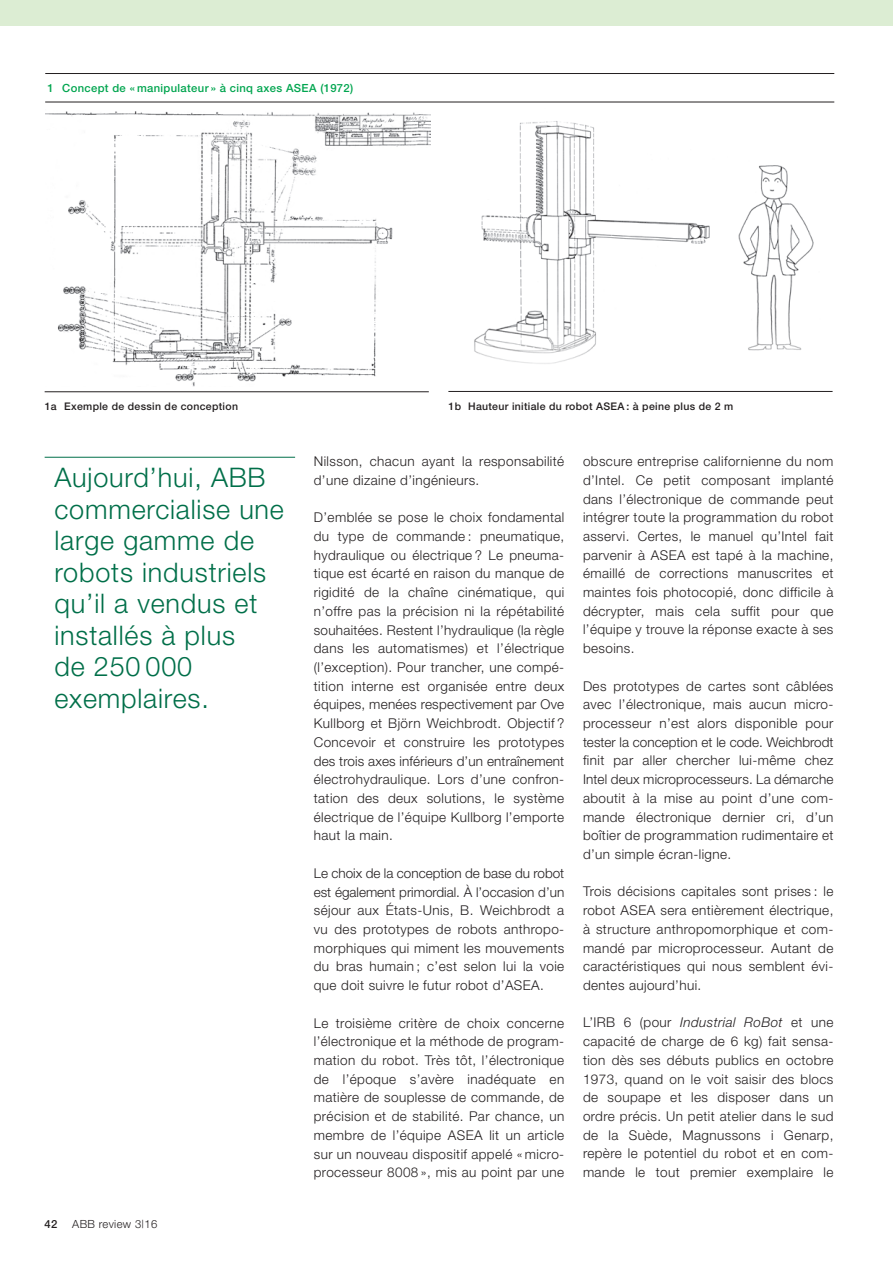
<style>
.page{position:relative;width:893px;height:1263px;background:#fff}
.page>*{position:absolute;margin:0;border:0;box-sizing:border-box;transform-origin:0 0}
.t1{font:300 27px/31.5px "Helvetica Neue";letter-spacing:.03em;color:#006f49}
.t2{font:300 13.5px/18.8px "Helvetica Neue";letter-spacing:.03em;color:#231f20;text-align:justify}
.t3{font:500 11.25px "Helvetica Neue";letter-spacing:.03em;color:#00a54f}
.t4{font:300 11.25px "Helvetica Neue";letter-spacing:.03em;color:#231f20}
.t5{font:500 11.25px "Helvetica Neue";color:#231f20}
.t6{font:500 10.5px "Helvetica Neue";letter-spacing:.03em;color:#231f20}
.s1{font-style:italic}
</style>
<div class="page">
<hr style="left:45px;top:457px;width:250px;height:1px;background:#006f49">
<div style="left:0;top:0;width:893px;height:26px;background:#dcedd3"></div>
<img style="left:45px;top:111px;width:385px;height:275px">
<img style="left:449px;top:101px;width:384px;height:263px">
<hr style="left:45px;top:73px;width:789px;height:1px;background:#231f20">
<hr style="left:45px;top:102px;width:789px;height:1px;background:#231f20">
<hr style="left:45px;top:391px;width:384px;height:1px;background:#231f20">
<hr style="left:448px;top:391px;width:385px;height:1px;background:#231f20">
<p class="t3" style="left:47px;top:81px;width:307px">1 Concept de « manipulateur » à cinq axes ASEA (1972)</p>
<p class="t6" style="left:45px;top:400px;width:195px">1a Exemple de dessin de conception</p>
<p class="t6" style="left:449px;top:400px;width:286px">1b Hauteur initiale du robot ASEA : à peine plus de 2 m</p>
<h1 class="t1" style="left:54px;top:461px;width:231px">Aujourd’hui, ABB commercialise une large gamme de robots industriels qu’il a vendus et installés à plus<br>de 250 000 exemplaires.</h1>
<p class="t5" style="left:45px;top:1217px;width:14px">42</p>
<p class="t4" style="left:72px;top:1217px;width:86px">ABB review 3|16</p>
<p class="t2" style="left:314px;top:452px;width:252px">Nilsson, chacun ayant la responsabilité d’une dizaine d’ingénieurs.</p>
<p class="t2" style="left:314px;top:508px;width:252px">D’emblée se pose le choix fondamental du type de commande : pneumatique, hydraulique ou électrique ? Le pneuma&shy;tique est écarté en raison du manque de rigidité de la chaîne cinématique, qui n’offre pas la précision ni la répétabilité souhaitées. Restent l’hydraulique (la règle dans les automatismes) et l’électrique (l’exception). Pour trancher, une compé&shy;tition interne est organisée entre deux équipes, menées respectivement par Ove Kullborg et Björn Weichbrodt. Objectif ?<br>Concevoir et construire les prototypes des trois axes inférieurs d’un entraînement électrohydraulique. Lors d’une confron&shy;tation des deux solutions, le système électrique de l’équipe Kullborg l’emporte haut la main.</p>
<p class="t2" style="left:314px;top:863px;width:252px">Le choix de la conception de base du robot est également primordial. À l’occasion d’un séjour aux États-Unis, B. Weichbrodt a vu des prototypes de robots anthropo&shy;morphiques qui miment les mouvements du bras humain ; c’est selon lui la voie que doit suivre le futur robot d’ASEA.</p>
<p class="t2" style="left:314px;top:1013px;width:252px">Le troisième critère de choix concerne l’électronique et la méthode de program&shy;mation du robot. Très tôt, l’électronique de l’époque s’avère inadéquate en matière de souplesse de commande, de précision et de stabilité. Par chance, un membre de l’équipe ASEA lit un article sur un nouveau dispositif appelé « micro&shy;processeur 8008 », mis au point par une</p>
<p class="t2" style="left:583px;top:452px;width:252px">obscure entreprise californienne du nom d’Intel. Ce petit composant implanté dans l’électronique de commande peut intégrer toute la programmation du robot asservi. Certes, le manuel qu’Intel fait parvenir à ASEA est tapé à la machine, émaillé de corrections manuscrites et maintes fois photocopié, donc difficile à décrypter, mais cela suffit pour que l’équipe y trouve la réponse exacte à ses besoins.</p>
<p class="t2" style="left:583px;top:676px;width:252px">Des prototypes de cartes sont câblées avec l’électronique, mais aucun micro&shy;processeur n’est alors disponible pour tester la conception et le code. Weichbrodt finit par aller chercher lui-même chez Intel deux microprocesseurs. La démarche aboutit à la mise au point d’une com&shy;mande électronique dernier cri, d’un boîtier de programmation rudimentaire et d’un simple écran-ligne.</p>
<p class="t2" style="left:583px;top:882px;width:252px">Trois décisions capitales sont prises : le robot ASEA sera entièrement électrique, à structure anthropomorphique et com&shy;mandé par microprocesseur. Autant de caractéristiques qui nous semblent évi&shy;dentes aujourd’hui.</p>
<p class="t2" style="left:583px;top:1013px;width:252px">L’IRB 6 (pour <span class="s1">Industrial RoBot</span> et une capacité de charge de 6 kg) fait sensa&shy;tion dès ses débuts publics en octobre 1973, quand on le voit saisir des blocs de soupape et les disposer dans un ordre précis. Un petit atelier dans le sud de la Suède, Magnussons i Genarp, repère le potentiel du robot et en com&shy;mande le tout premier exemplaire le</p>
</div>
